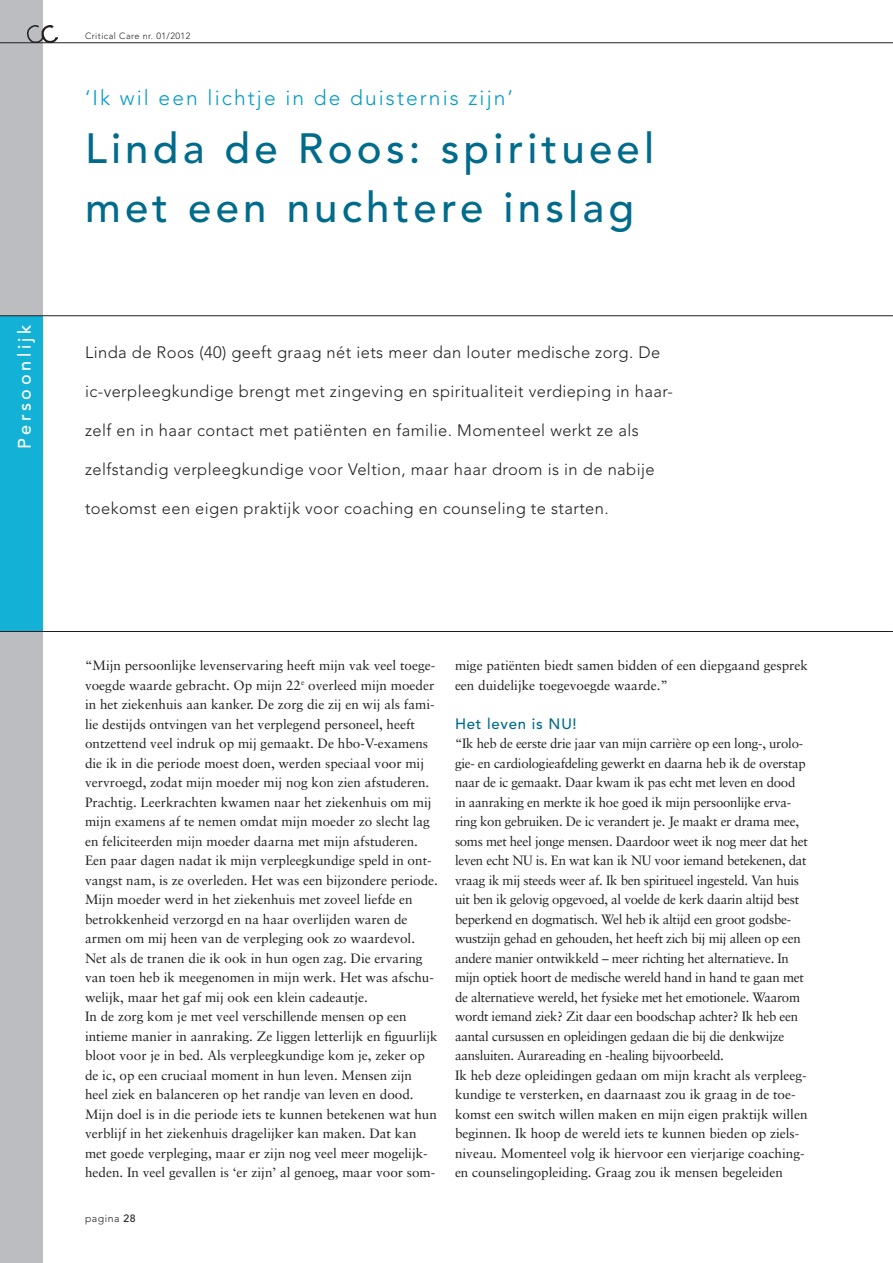
<style>
.page{position:relative;width:893px;height:1263px;background:#fff}
.page>*{position:absolute;margin:0;border:0;box-sizing:border-box;transform-origin:0 0}
._02_Kop{font:500 42px/58.5px "Avenir";letter-spacing:.1em;color:#006b8b}
._01_Chapeau{font:300 21px "Avenir";letter-spacing:.1em;color:#009bc8}
.t1{font:500 18px "Avenir";letter-spacing:.2em;color:#fff}
._03_Intro{font:300 16.5px "Avenir";letter-spacing:.025em;color:#231f20}
._04_Tussenkop{font:500 15px "Avenir";letter-spacing:.05em;color:#006b8b}
.Standaard{font:13.5px/19.5px "Sabon";color:#231f20}
.Standaard-2{font:13.5px/19.5px "Sabon";letter-spacing:-.02em;color:#231f20}
.t2{font:300 10.5px "Avenir";letter-spacing:.05em;color:#231f20}
.t3{font:300 9px "Avenir";letter-spacing:.05em;color:#231f20}
.s1{font-weight:500}
</style>
<div class="page">
<div style="left:0;top:0;width:43px;height:1263px;background:#bcbdc0"></div>
<hr style="left:0;top:42px;width:893px;height:1px;background:#231f20">
<div style="left:0;top:316px;width:43px;height:315px;background:#14b1d6"></div>
<img style="left:28px;top:26px;width:29px;height:17px">
<hr style="left:0;top:315px;width:893px;height:1px;background:#231f20">
<hr style="left:0;top:631px;width:893px;height:1px;background:#231f20">
<p class="t1" style="left:14px;top:449px;width:127px;rotate:-90deg">Persoonlijk</p>
<p class="t3" style="left:85px;top:30px;width:107px">Critical Care nr. 01/2012</p>
<p class="_01_Chapeau" style="left:85px;top:85px;width:430px">‘Ik wil een lichtje in de duisternis zijn’</p>
<p class="_02_Kop" style="left:85px;top:120px;width:571px">Linda de Roos: spiritueel met een nuchtere inslag</p>
<p class="_03_Intro" style="left:85px;top:343px;width:577px">Linda de Roos (40) geeft graag nét iets meer dan louter medische zorg. De</p>
<p class="_03_Intro" style="left:85px;top:382px;width:589px">ic-verpleegkundige brengt met zingeving en spiritualiteit verdieping in haar-</p>
<p class="_03_Intro" style="left:85px;top:421px;width:555px">zelf en in haar contact met patiënten en familie. Momenteel werkt ze als</p>
<p class="_03_Intro" style="left:85px;top:460px;width:571px">zelfstandig verpleegkundige voor Veltion, maar haar droom is in de nabije</p>
<p class="_03_Intro" style="left:85px;top:499px;width:525px">toekomst een eigen praktijk voor coaching en counseling te starten.</p>
<p class="Standaard" style="left:85px;top:655px;width:354px">“Mijn persoonlijke levenservaring heeft mijn vak veel toege&shy;voegde waarde gebracht. Op mijn 22<sup>e</sup> overleed mijn moeder in het ziekenhuis aan kanker. De zorg die zij en wij als fami&shy;lie destijds ontvingen van het verplegend personeel, heeft ontzettend veel indruk op mij gemaakt. De hbo-V-examens die ik in die periode moest doen, werden speciaal voor mij vervroegd, zodat mijn moeder mij nog kon zien afstuderen.<br>Prachtig. Leerkrachten kwamen naar het ziekenhuis om mij mijn examens af te nemen omdat mijn moeder zo slecht lag en feliciteerden mijn moeder daarna met mijn afstuderen.<br>Een paar dagen nadat ik mijn verpleegkundige speld in ont&shy;vangst nam, is ze overleden. Het was een bijzondere periode.<br>Mijn moeder werd in het ziekenhuis met zoveel liefde en betrokkenheid verzorgd en na haar overlijden waren de armen om mij heen van de verpleging ook zo waardevol.<br>Net als de tranen die ik ook in hun ogen zag. Die ervaring van toen heb ik meegenomen in mijn werk. Het was afschu&shy;welijk, maar het gaf mij ook een klein cadeautje.</p>
<p class="Standaard" style="left:85px;top:1006px;width:354px">In de zorg kom je met veel verschillende mensen op een intieme manier in aanraking. Ze liggen letterlijk en figuurlijk bloot voor je in bed. Als verpleegkundige kom je, zeker op de ic, op een cruciaal moment in hun leven. Mensen zijn heel ziek en balanceren op het randje van leven en dood.<br>Mijn doel is in die periode iets te kunnen betekenen wat hun verblijf in het ziekenhuis dragelijker kan maken. Dat kan met goede verpleging, maar er zijn nog veel meer mogelijk&shy;heden. In veel gevallen is ‘er zijn’ al genoeg, maar voor som-</p>
<p class="t2" style="left:85px;top:1212px;width:52px">pagina <span class="s1">28</span></p>
<p class="Standaard" style="left:455px;top:655px;width:354px">mige patiënten biedt samen bidden of een diepgaand gesprek een duidelijke toegevoegde waarde.”</p>
<p class="_04_Tussenkop" style="left:455px;top:715px;width:123px">Het leven is NU!</p>
<p class="Standaard-2" style="left:455px;top:733px;width:354px">“Ik heb de eerste drie jaar van mijn carrière op een long-, urolo&shy;gie- en cardiologieafdeling gewerkt en daarna heb ik de overstap naar de ic gemaakt. Daar kwam ik pas echt met leven en dood in aanraking en merkte ik hoe goed ik mijn persoonlijke erva&shy;ring kon gebruiken. De ic verandert je. Je maakt er drama mee, soms met heel jonge mensen. Daardoor weet ik nog meer dat het leven echt NU is. En wat kan ik NU voor iemand betekenen, dat vraag ik mij steeds weer af. Ik ben spiritueel ingesteld. Van huis uit ben ik gelovig opgevoed, al voelde de kerk daarin altijd best beperkend en dogmatisch. Wel heb ik altijd een groot godsbe&shy;wustzijn gehad en gehouden, het heeft zich bij mij alleen op een andere manier ontwikkeld – meer richting het alternatieve. In mijn optiek hoort de medische wereld hand in hand te gaan met de alternatieve wereld, het fysieke met het emotionele. Waarom wordt iemand ziek? Zit daar een boodschap achter? Ik heb een aantal cursussen en opleidingen gedaan die bij die denkwijze aansluiten. Aurareading en -healing bijvoorbeeld.</p>
<p class="Standaard" style="left:455px;top:1065px;width:354px">Ik heb deze opleidingen gedaan om mijn kracht als verpleeg&shy;kundige te versterken, en daarnaast zou ik graag in de toe&shy;komst een switch willen maken en mijn eigen praktijk willen beginnen. Ik hoop de wereld iets te kunnen bieden op ziels&shy;niveau. Momenteel volg ik hiervoor een vierjarige coaching&shy;en counselingopleiding. Graag zou ik mensen begeleiden</p>
</div>
